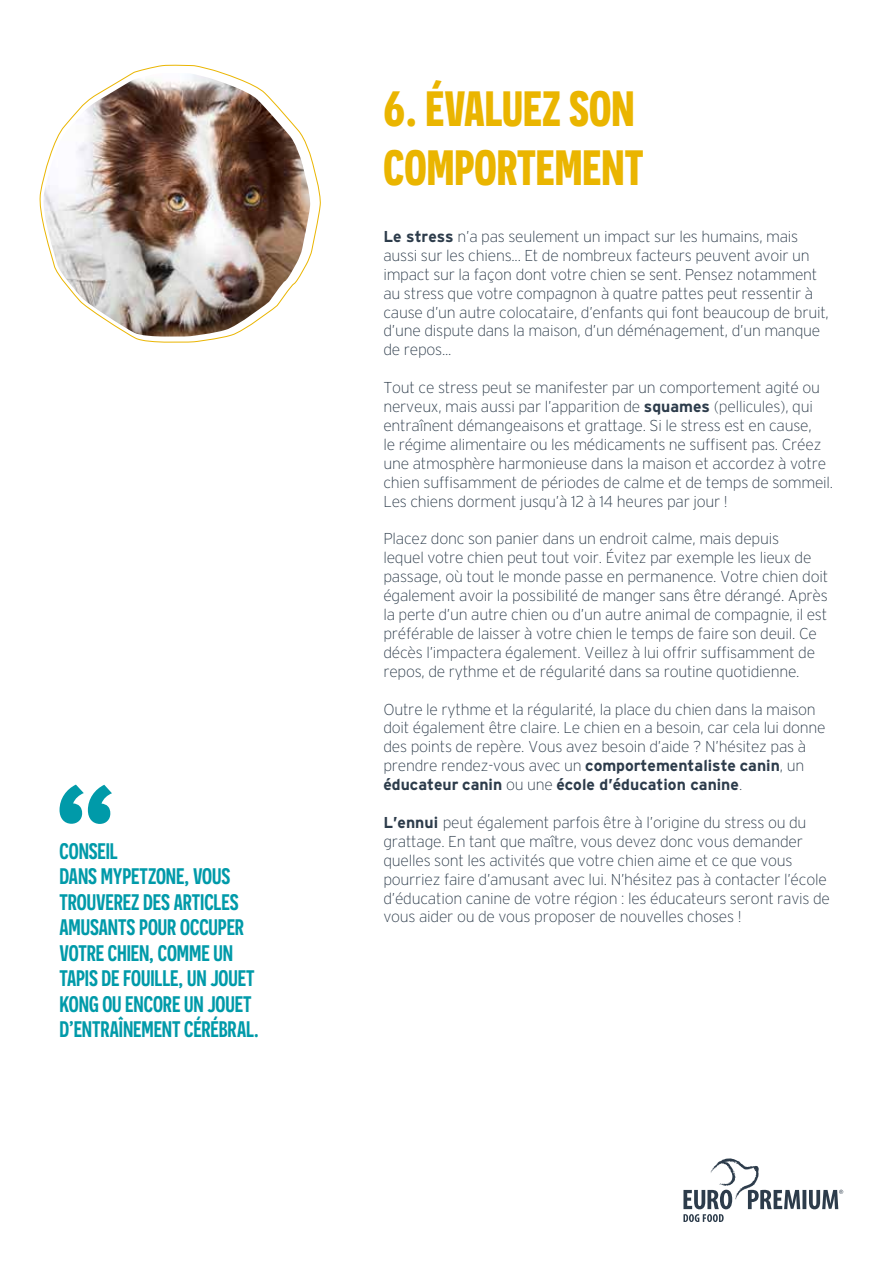
<style>
.page{position:relative;width:893px;height:1263px;background:#fff}
.page>*{position:absolute;margin:0;border:0;box-sizing:border-box;transform-origin:0 0}
.t1{font:700 49.5px/59.6px "Novecentosanscondensed";color:#eab500}
.t2{font:600 22.5px/25.5px "Novecentosanscondensed";letter-spacing:-.005em;color:#009aa9}
.t3{font:200 15.75px/18.9px "Interstate";letter-spacing:-.015em;color:#2d3c4b}
.s1{font-weight:700}
</style>
<div class="page">
<img style="left:39px;top:64px;width:282px;height:279px">
<svg style="left:60px;top:784px;width:52px;height:40px"></svg>
<svg style="left:802px;top:1190px;width:4px;height:19px"></svg>
<svg style="left:809px;top:1190px;width:34px;height:19px"></svg>
<svg style="left:683px;top:1158px;width:117px;height:64px"></svg>
<h2 class="t2" style="left:60px;top:838px;width:201px">CONSEIL<br>DANS MYPETZONE, VOUS<br>TROUVEREZ DES ARTICLES<br>AMUSANTS POUR OCCUPER<br>VOTRE CHIEN, COMME UN<br>TAPIS DE FOUILLE, UN JOUET<br>KONG OU ENCORE UN JOUET<br>D’ENTRAÎNEMENT CÉRÉBRAL.</h2>
<h1 class="t1" style="left:383px;top:78px;width:262px">6. ÉVALUEZ SON<br>COMPORTEMENT</h1>
<p class="t3" style="left:383px;top:227px;width:447px"><span class="s1">Le stress</span> n’a pas seulement un impact sur les humains, mais aussi sur les chiens... Et de nombreux facteurs peuvent avoir un impact sur la façon dont votre chien se sent. Pensez notamment au stress que votre compagnon à quatre pattes peut ressentir à cause d’un autre colocataire, d’enfants qui font beaucoup de bruit, d’une dispute dans la maison, d’un déménagement, d’un manque de repos...</p>
<p class="t3" style="left:383px;top:378px;width:451px">Tout ce stress peut se manifester par un comportement agité ou nerveux, mais aussi par l’apparition de <span class="s1">squames</span> (pellicules), qui entraînent démangeaisons et grattage. Si le stress est en cause,<br>le régime alimentaire ou les médicaments ne suffisent pas. Créez une atmosphère harmonieuse dans la maison et accordez à votre chien suffisamment de périodes de calme et de temps de sommeil.<br>Les chiens dorment jusqu’à 12 à 14 heures par jour !</p>
<p class="t3" style="left:383px;top:529px;width:446px">Placez donc son panier dans un endroit calme, mais depuis<br>lequel votre chien peut tout voir. Évitez par exemple les lieux de passage, où tout le monde passe en permanence. Votre chien doit également avoir la possibilité de manger sans être dérangé. Après la perte d’un autre chien ou d’un autre animal de compagnie, il est préférable de laisser à votre chien le temps de faire son deuil. Ce décès l’impactera également. Veillez à lui offrir suffisamment de repos, de rythme et de régularité dans sa routine quotidienne.</p>
<p class="t3" style="left:383px;top:699px;width:444px">Outre le rythme et la régularité, la place du chien dans la maison doit également être claire. Le chien en a besoin, car cela lui donne des points de repère. Vous avez besoin d’aide ? N’hésitez pas à prendre rendez-vous avec un <span class="s1">comportementaliste canin</span>, un <span class="s1">éducateur canin</span> ou une <span class="s1">école d’éducation canine</span>.</p>
<p class="t3" style="left:383px;top:813px;width:448px"><span class="s1">L’ennui</span> peut également parfois être à l’origine du stress ou du grattage. En tant que maître, vous devez donc vous demander quelles sont les activités que votre chien aime et ce que vous pourriez faire d’amusant avec lui. N’hésitez pas à contacter l’école d’éducation canine de votre région : les éducateurs seront ravis de vous aider ou de vous proposer de nouvelles choses !</p>
</div>
